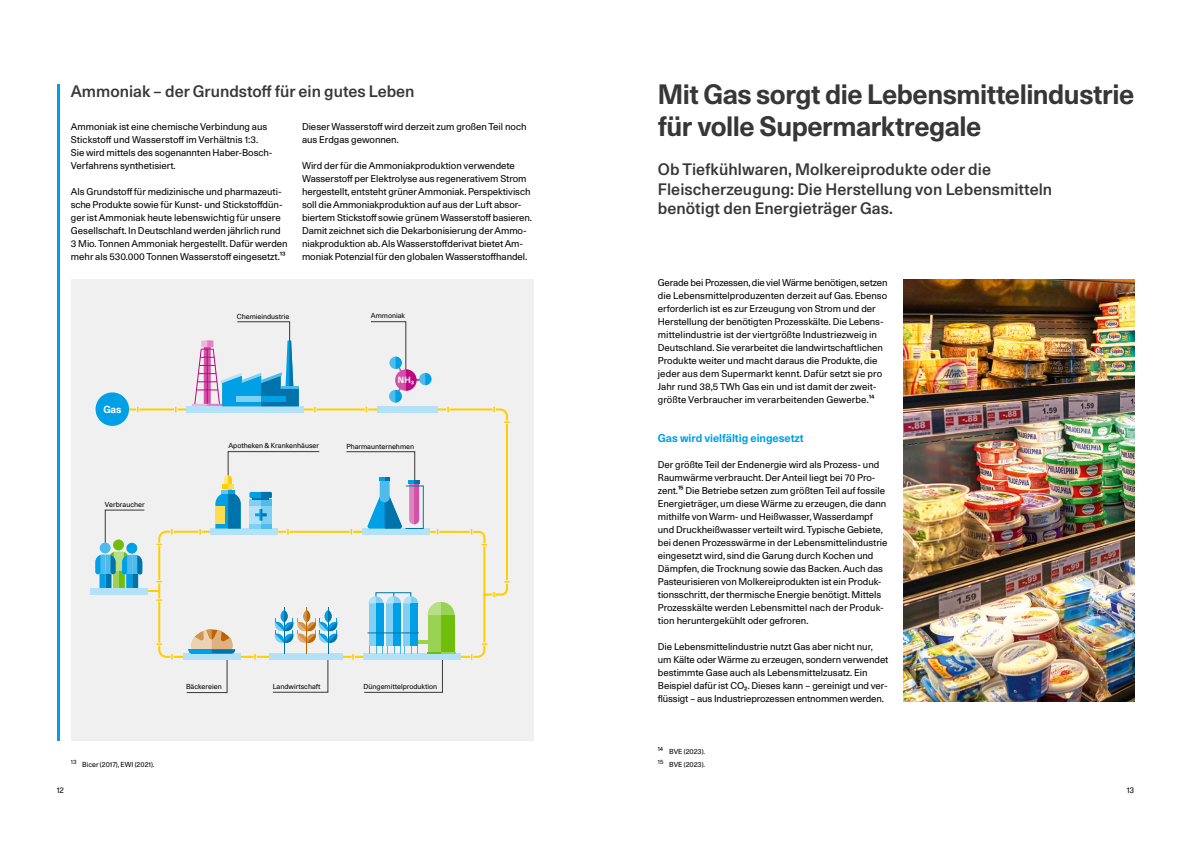
<style>
.page{position:relative;width:1191px;height:842px;background:#fff}
.page>*{position:absolute;margin:0;border:0;box-sizing:border-box;transform-origin:0 0}
.DE_Headline_Bold_27{font:700 27px/32.5px "Unica 77 LL";letter-spacing:-.015em;color:#373737}
.DE_Subheadline_Mediu{font:500 16px/19.5px "Unica 77 LL";letter-spacing:.005em;color:#373737}
.DE_Subhead_11pt_Sky{font:700 11px "Unica 77 LL";color:#00a0e6}
.t1{font:700 10px "Unica 77 LL";color:#fff}
.DE_Fließtext_9_5pt{font:9.5px/13px "Unica 77 LL";color:#000}
.t2{font:700 8.6px "Unica 77 LL";color:#fff}
.t3{font:8px "Unica 77 LL";color:#000}
.t4{font:7px "Unica 77 LL";color:#000}
.s1{font-weight:500}
</style>
<div class="page">
<div style="left:71px;top:279px;width:462px;height:462px;background:#f0f0f0"></div>
<svg style="left:116px;top:407px;width:392px;height:189px"></svg>
<svg style="left:136px;top:406px;width:3px;height:7px"></svg>
<svg style="left:174px;top:406px;width:3px;height:7px"></svg>
<svg style="left:313px;top:406px;width:3px;height:7px"></svg>
<svg style="left:447px;top:406px;width:2px;height:7px"></svg>
<svg style="left:493px;top:406px;width:2px;height:7px"></svg>
<svg style="left:503px;top:421px;width:7px;height:3px"></svg>
<svg style="left:503px;top:580px;width:7px;height:3px"></svg>
<div style="left:186px;top:406px;width:118px;height:6px;background:#b3e2f8"></div>
<svg style="left:192px;top:321px;width:107px;height:85px"></svg>
<div style="left:237px;top:396px;width:24px;height:6px;background:#80d0f3"></div>
<div style="left:261px;top:396px;width:25px;height:6px;background:#00a0e6"></div>
<div style="left:90px;top:588px;width:58px;height:6px;background:#b3e2f8"></div>
<svg style="left:95px;top:451px;width:400px;height:242px"></svg>
<div style="left:96px;top:392px;width:33px;height:34px;background:#00a0e6;border-radius:50%"></div>
<div style="left:377px;top:406px;width:60px;height:6px;background:#b3e2f8"></div>
<svg style="left:365px;top:321px;width:66px;height:92px"></svg>
<img style="left:903px;top:279px;width:231px;height:423px">
<hr style="left:57px;top:84px;width:3px;height:657px;background:#00a0e6">
<p class="DE_Subheadline_Mediu" style="left:71px;top:81px;width:345px">Ammoniak – der Grundstoff für ein gutes Leben</p>
<p class="DE_Headline_Bold_27" style="left:658px;top:77px;width:478px">Mit Gas sorgt die Lebensmittelindustrie für volle Supermarktregale</p>
<p class="DE_Fließtext_9_5pt" style="left:302px;top:120px;width:226px">Dieser Wasserstoff wird derzeit zum großen Teil noch aus Erdgas gewonnen.</p>
<p class="DE_Fließtext_9_5pt" style="left:302px;top:159px;width:231px">Wird der für die Ammoniakproduktion verwendete Wasserstoff per Elektrolyse aus regenerativem Strom hergestellt, entsteht grüner Ammoniak. Perspektivisch soll die Ammoniakproduktion auf aus der Luft absor&shy;biertem Stickstoff sowie grünem Wasserstoff basieren.<br>Damit zeichnet sich die Dekarbonisierung der Ammo&shy;niakproduktion ab. Als Wasserstoffderivat bietet Am&shy;moniak Potenzial für den globalen Wasserstoffhandel.</p>
<p class="DE_Fließtext_9_5pt" style="left:71px;top:120px;width:201px">Ammoniak ist eine chemische Verbindung aus Stickstoff und Wasserstoff im Verhältnis 1:3.<br>Sie wird mittels des sogenannten Haber-Bosch-- Verfahrens synthetisiert.</p>
<p class="DE_Fließtext_9_5pt" style="left:71px;top:185px;width:218px">Als Grundstoff für medizinische und pharmazeuti&shy;sche Produkte sowie für Kunst- und Stickstoffdün&shy;ger ist Ammoniak heute lebenswichtig für unsere Gesellschaft. In Deutschland werden jährlich rund 3 Mio. Tonnen Ammoniak hergestellt. Dafür werden mehr als 530.000 Tonnen Wasserstoff eingesetzt.<span class="s1">13</span></p>
<p class="DE_Subheadline_Mediu" style="left:658px;top:159px;width:396px">Ob Tiefkühlwaren, Molkereiprodukte oder die<br>Fleischerzeugung: Die Herstellung von Lebensmitteln benötigt den Energieträger Gas.</p>
<p class="t1" style="left:103px;top:402px;width:20px">Gas</p>
<p class="t4" style="left:105px;top:500px;width:41px">Verbraucher</p>
<p class="t4" style="left:237px;top:311px;width:54px">Chemieindustrie</p>
<p class="t4" style="left:371px;top:311px;width:36px">Ammoniak</p>
<p class="t2" style="left:398px;top:374px;width:17px">NH₃</p>
<p class="t4" style="left:228px;top:441px;width:92px">Apotheken &amp; Krankenhäuser</p>
<p class="t4" style="left:346px;top:441px;width:69px">Pharmaunternehmen</p>
<p class="t4" style="left:71px;top:760px;width:85px"><sup>13</sup> Bicer (2017), EWI (2021).</p>
<p class="t4" style="left:186px;top:682px;width:37px">Bäckereien</p>
<p class="t4" style="left:273px;top:682px;width:49px">Landwirtschaft</p>
<p class="t4" style="left:364px;top:682px;width:75px">Düngemittelproduktion</p>
<p class="DE_Fließtext_9_5pt" style="left:658px;top:276px;width:231px">Gerade bei Prozessen, die viel Wärme benötigen, setzen die Lebensmittelproduzenten derzeit auf Gas. Ebenso erforderlich ist es zur Erzeugung von Strom und der Herstellung der benötigten Prozesskälte. Die Lebens&shy;mittelindustrie ist der viertgrößte Industriezweig in Deutschland. Sie verarbeitet die landwirtschaftlichen Produkte weiter und macht daraus die Produkte, die jeder aus dem Supermarkt kennt. Dafür setzt sie pro Jahr rund 38,5 TWh Gas ein und ist damit der zweit&shy;größte Verbraucher im verarbeitenden Gewerbe.<span class="s1">14</span></p>
<p class="DE_Subhead_11pt_Sky" style="left:658px;top:430px;width:147px">Gas wird vielfältig eingesetzt</p>
<p class="DE_Fließtext_9_5pt" style="left:658px;top:458px;width:231px">Der größte Teil der Endenergie wird als Prozess- und Raumwärme verbraucht. Der Anteil liegt bei 70 Pro&shy;zent.<span class="s1">15</span> Die Betriebe setzen zum größten Teil auf fossile Energieträger, um diese Wärme zu erzeugen, die dann mithilfe von Warm- und Heißwasser, Wasserdampf und Druckheißwasser verteilt wird. Typische Gebiete, bei denen Prozesswärme in der Lebensmittelindustrie eingesetzt wird, sind die Garung durch Kochen und Dämpfen, die Trocknung sowie das Backen. Auch das Pasteurisieren von Molkereiprodukten ist ein Produk&shy;tionsschritt, der thermische Energie benötigt. Mittels Prozesskälte werden Lebensmittel nach der Produk&shy;tion heruntergekühlt oder gefroren.</p>
<p class="DE_Fließtext_9_5pt" style="left:658px;top:640px;width:232px">Die Lebensmittelindustrie nutzt Gas aber nicht nur, um Kälte oder Wärme zu erzeugen, sondern verwendet bestimmte Gase auch als Lebensmittelzusatz. Ein Beispiel dafür ist CO<span class="s1">2</span>. Dieses kann – gereinigt und ver&shy;flüssigt – aus Industrieprozessen entnommen werden.</p>
<p class="t4" style="left:658px;top:747px;width:49px"><sup>14</sup> BVE (2023).</p>
<p class="t4" style="left:658px;top:760px;width:49px"><sup>15</sup> BVE (2023).</p>
<p class="t3" style="left:57px;top:785px;width:9px">12</p>
<p class="t3" style="left:1126px;top:785px;width:9px">13</p>
</div>
